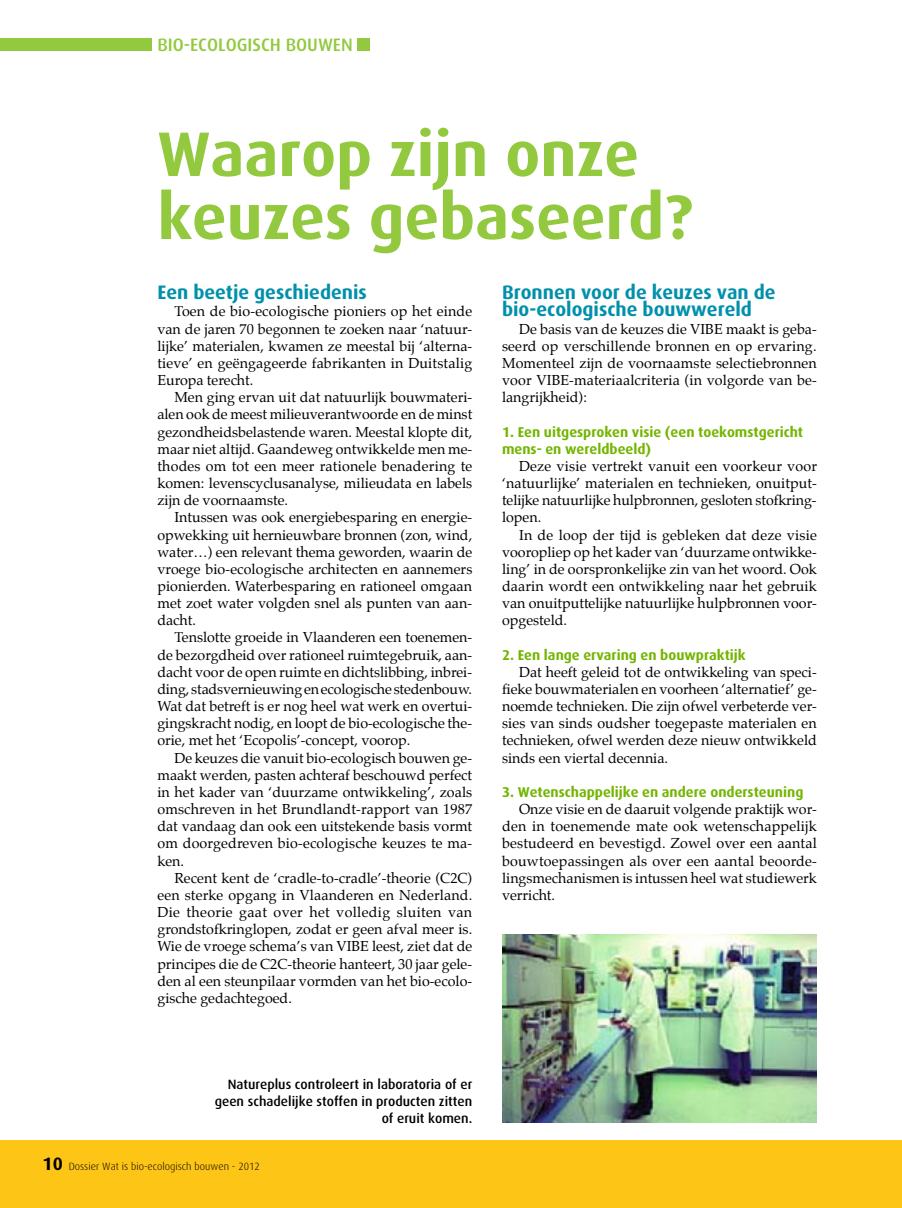
<style>
.page{position:relative;width:902px;height:1208px;background:#fff}
.page>*{position:absolute;margin:0;border:0;box-sizing:border-box;transform-origin:0 0}
.t1{font:700 63px/63px "Dax";color:#92c93e}
.t2{font:700 19.5px/17.1px "Dax";color:#0090ac}
.t3{font:500 18px "Dax";color:#92c93e}
.t4{font:14.25px/17.1px "Palatino";color:#000;text-align:justify}
.t5{font:700 14.25px/17.1px "Dax";color:#73b500}
.t6{font:500 13.5px/17.1px "Dax";color:#000;text-align:right}
.t7{font:300 10.5px "Dax";color:#000}
.s1{font-weight:700;font-size:18px}
</style>
<div class="page">
<div style="left:0;top:1140px;width:901px;height:68px;background:#fdc515"></div>
<div style="left:0;top:38px;width:151px;height:13px;background:#92c93e"></div>
<div style="left:357px;top:38px;width:13px;height:13px;background:#92c93e"></div>
<img style="left:502px;top:934px;width:314px;height:189px">
<p class="t3" style="left:157px;top:35px;width:197px">bio-ecologisch bouwen</p>
<h1 class="t1" style="left:157px;top:123px;width:536px">Waarop zijn onze keuzes gebaseerd?</h1>
<h2 class="t2" style="left:157px;top:284px;width:211px">een beetje geschiedenis</h2>
<p class="t4" style="left:157px;top:303px;width:316px;text-indent:17px">Toen de bio-ecologische pioniers op het einde van de jaren 70 begonnen te zoeken naar ‘natuur&shy;lijke’ materialen, kwamen ze meestal bij ‘alterna&shy;tieve’ en geëngageerde fabrikanten in Duitstalig Europa terecht.</p>
<p class="t4" style="left:157px;top:389px;width:316px;text-indent:17px">Men ging ervan uit dat natuurlijk bouwmateri&shy;alen ook de meest milieuverantwoorde en de minst gezondheidsbelastende waren. Meestal klopte dit, maar niet altijd. Gaandeweg ontwikkelde men me&shy;thodes om tot een meer rationele benadering te komen: levenscyclusanalyse, milieudata en labels zijn de voornaamste.</p>
<p class="t4" style="left:157px;top:509px;width:316px;text-indent:17px">Intussen was ook energiebesparing en energie&shy;opwekking uit hernieuwbare bronnen (zon, wind, water…) een relevant thema geworden, waarin de vroege bio-ecologische architecten en aannemers pionierden. Waterbesparing en rationeel omgaan met zoet water volgden snel als punten van aan&shy;dacht.</p>
<p class="t4" style="left:157px;top:629px;width:316px;text-indent:17px">Tenslotte groeide in Vlaanderen een toenemen&shy;de bezorgdheid over rationeel ruimtegebruik, aan&shy;dacht voor de open ruimte en dichtslibbing, inbrei&shy;ding, stadsvernieuwing en ecologische stedenbouw.<br>Wat dat betreft is er nog heel wat werk en overtui&shy;gingskracht nodig, en loopt de bio-ecologische the&shy;orie, met het ‘Ecopolis’-concept, voorop.</p>
<p class="t4" style="left:157px;top:749px;width:316px;text-indent:17px">De keuzes die vanuit bio-ecologisch bouwen ge&shy;maakt werden, pasten achteraf beschouwd perfect in het kader van ‘duurzame ontwikkeling’, zoals omschreven in het Brundlandt-rapport van 1987 dat vandaag dan ook een uitstekende basis vormt om doorgedreven bio-ecologische keuzes te ma&shy;ken.</p>
<p class="t4" style="left:157px;top:869px;width:316px;text-indent:17px">Recent kent de ‘cradle-to-cradle’-theorie (C2C) een sterke opgang in Vlaanderen en Nederland.<br>Die theorie gaat over het volledig sluiten van grondstofkringlopen, zodat er geen afval meer is.<br>Wie de vroege schema’s van VIBE leest, ziet dat de principes die de C2C-theorie hanteert, 30 jaar gele&shy;den al een steunpilaar vormden van het bio-ecolo&shy;gische gedachtegoed.</p>
<p class="t6" style="left:215px;top:1075px;width:259px">natureplus controleert in laboratoria of er geen schadelijke stoffen in producten zitten of eruit komen.</p>
<p class="t7" style="left:43px;top:1160px;width:219px"><span class="s1">10</span> Dossier Wat is bio-ecologisch bouwen - 2012</p>
<h2 class="t2" style="left:502px;top:284px;width:275px">bronnen voor de keuzes van de bio-ecologische bouwwereld</h2>
<p class="t4" style="left:502px;top:320px;width:316px;text-indent:17px">De basis van de keuzes die VIBE maakt is geba&shy;seerd op verschillende bronnen en op ervaring.<br>Momenteel zijn de voornaamste selectiebronnen voor VIBE-materiaalcriteria (in volgorde van be&shy;langrijkheid):</p>
<p class="t5" style="left:502px;top:423px;width:302px">1. een uitgesproken visie (een toekomstgericht mens- en wereldbeeld)</p>
<p class="t4" style="left:502px;top:457px;width:316px;text-indent:17px">Deze visie vertrekt vanuit een voorkeur voor ‘natuurlijke’ materialen en technieken, onuitput&shy;telijke natuurlijke hulpbronnen, gesloten stofkring&shy;lopen.</p>
<p class="t4" style="left:502px;top:526px;width:316px;text-indent:17px">In de loop der tijd is gebleken dat deze visie vooropliep op het kader van ‘duurzame ontwikke&shy;ling’ in de oorspronkelijke zin van het woord. Ook daarin wordt een ontwikkeling naar het gebruik van onuitputtelijke natuurlijke hulpbronnen voor&shy;opgesteld.</p>
<p class="t5" style="left:502px;top:646px;width:245px">2. een lange ervaring en bouwpraktijk</p>
<p class="t4" style="left:502px;top:663px;width:316px;text-indent:17px">Dat heeft geleid tot de ontwikkeling van speci&shy;fieke bouwmaterialen en voorheen ‘alternatief’ ge&shy;noemde technieken. Die zijn ofwel verbeterde ver&shy;sies van sinds oudsher toegepaste materialen en technieken, ofwel werden deze nieuw ontwikkeld sinds een viertal decennia.</p>
<p class="t5" style="left:502px;top:783px;width:303px">3. Wetenschappelijke en andere ondersteuning</p>
<p class="t4" style="left:502px;top:800px;width:316px;text-indent:17px">Onze visie en de daaruit volgende praktijk wor&shy;den in toenemende mate ook wetenschappelijk bestudeerd en bevestigd. Zowel over een aantal bouwtoepassingen als over een aantal beoorde&shy;lingsmechanismen is intussen heel wat studiewerk verricht.</p>
</div>
